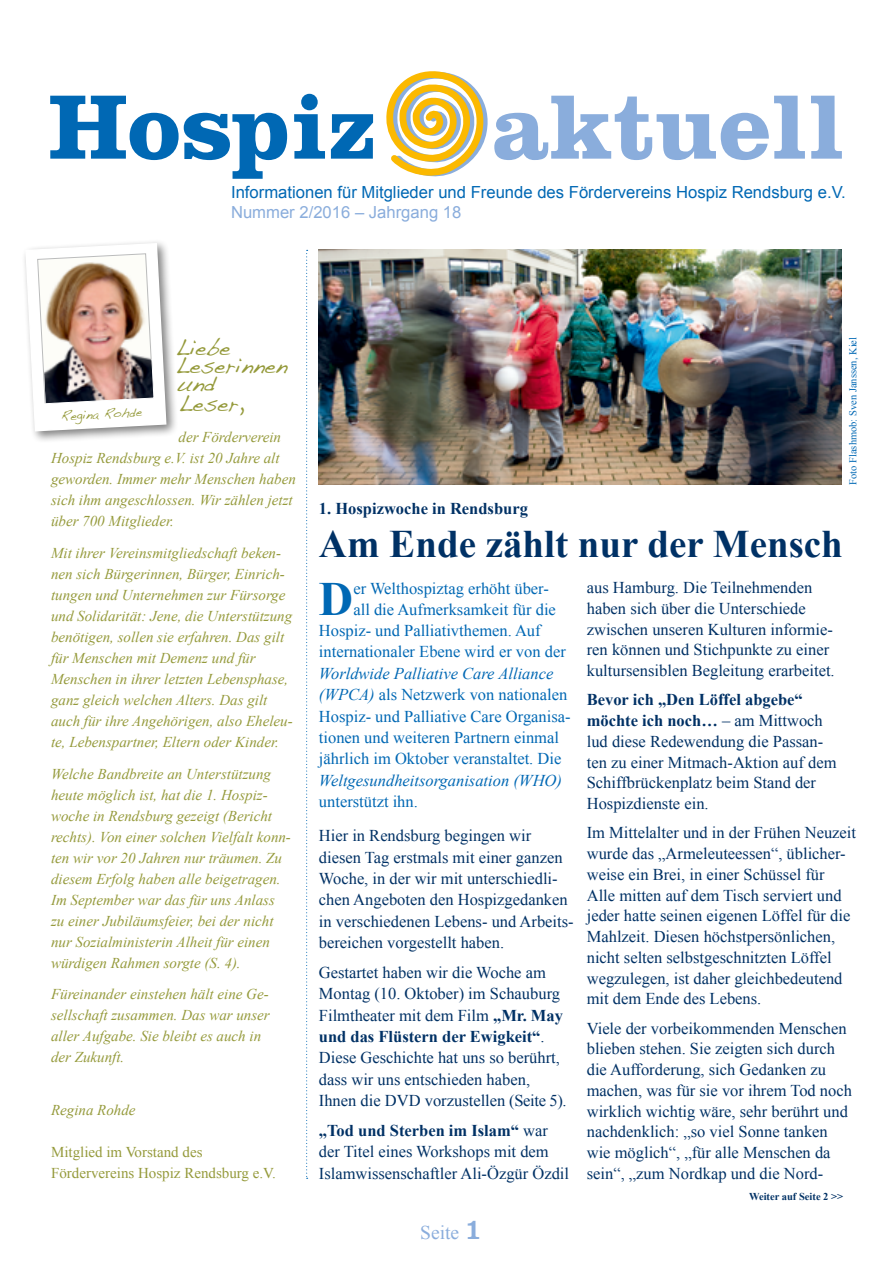
<style>
.page{position:relative;width:893px;height:1263px;background:#fff}
.page>*{position:absolute;margin:0;border:0;box-sizing:border-box;transform-origin:0 0}
.t1{font:700 47.7px "Times New Roman";color:#0068b4}
.t2{font:700 39px "Times New Roman";color:#003165}
.t3{font:22.5px/18px "Handwriting Dakota";color:#959a3b}
.t4{font:19.5px "Times New Roman";color:#8aaddc}
.t5{font:16.65px "Arial";color:#0068b4}
.t6{font:16.65px "Arial";color:#8aaddc}
.t7{font:16.5px/20.7px "Times New Roman";color:#003165}
.t8{font:16.5px/21.3px "Times New Roman";color:#0068b4}
.t9{font:italic 16.5px "Times New Roman";color:#0068b4}
.t10{font:700 16.5px "Times New Roman";color:#003165}
.t11{font:italic 15px/21px "Times New Roman";color:#959a3b}
.t12{font:15px/21px "Times New Roman";color:#959a3b}
.t13{font:12.75px "Handwriting Dakota";color:#959a3b}
.t14{font:10.5px "Times New Roman";color:#0068b4}
.t15{font:700 10.5px "Times New Roman";color:#003165}
.s1{font-style:italic}
.s2{font-weight:700}
.s3{font-family:"Clarendon LT";font-size:30px}
</style>
<div class="page">
<svg style="left:494px;top:96px;width:348px;height:64px"></svg>
<svg style="left:50px;top:94px;width:323px;height:85px"></svg>
<div style="left:22px;top:239px;width:157px;height:204px;background:#000;opacity:.5"></div>
<svg style="left:386px;top:71px;width:102px;height:106px"></svg>
<img style="left:319px;top:250px;width:523px;height:235px">
<svg style="left:306px;top:250px;width:2px;height:929px"></svg>
<img style="left:25px;top:242px;width:142px;height:190px">
<p class="t5" style="left:231px;top:181px;width:616px">Informationen für Mitglieder und Freunde des Fördervereins Hospiz Rendsburg e.V.</p>
<p class="t6" style="left:231px;top:201px;width:232px">Nummer 2/2016 – Jahrgang 18</p>
<h3 class="t3" style="left:176px;top:338px;width:113px">Liebe<br>Leserinnen und</h3>
<h3 class="t3" style="left:179px;top:394px;width:67px">Leser,</h3>
<p class="t11" style="left:51px;top:427px;width:246px;text-indent:128px">der Förderverein<br>Hospiz Rendsburg e.V. ist 20 Jahre alt geworden. Immer mehr Menschen haben sich ihm angeschlossen. Wir zählen jetzt über 700 Mitglieder.</p>
<p class="t11" style="left:51px;top:542px;width:243px">Mit ihrer Vereinsmitgliedschaft beken&shy;nen sich Bürgerinnen, Bürger, Einrich&shy;tungen und Unternehmen zur Fürsorge und Solidarität: Jene, die Unterstützung benötigen, sollen sie erfahren. Das gilt für Menschen mit Demenz und für Menschen in ihrer letzten Lebensphase, ganz gleich welchen Alters. Das gilt auch für ihre Angehörigen, also Eheleu&shy;te, Lebenspartner, Eltern oder Kinder.</p>
<p class="t11" style="left:51px;top:763px;width:241px">Welche Bandbreite an Unterstützung heute möglich ist, hat die 1. Hospiz&shy;woche in Rendsburg gezeigt (Bericht rechts). Von einer solchen Vielfalt konn&shy;ten wir vor 20 Jahren nur träumen. Zu diesem Erfolg haben alle beigetragen.<br>Im September war das für uns Anlass zu einer Jubiläumsfeier, bei der nicht nur Sozialministerin Alheit für einen würdigen Rahmen sorgte (S. 4).</p>
<p class="t11" style="left:51px;top:983px;width:220px">Füreinander einstehen hält eine Ge&shy;sellschaft zusammen. Das war unser aller Aufgabe. Sie bleibt es auch in der Zukunft.</p>
<p class="t11" style="left:51px;top:1099px;width:86px">Regina Rohde</p>
<p class="t12" style="left:51px;top:1141px;width:226px">Mitglied im Vorstand des<br>Fördervereins Hospiz Rendsburg e.V.</p>
<p class="t13" style="left:61px;top:408px;width:83px;rotate:-3deg">Regina Rohde</p>
<p class="t10" style="left:319px;top:497px;width:211px">1. Hospizwoche in Rendsburg</p>
<p class="t14" style="left:846px;top:485px;width:149px;rotate:-90deg">Foto Flashmob: Sven Janssen, Kiel</p>
<h2 class="t2" style="left:319px;top:517px;width:526px">Am Ende zählt nur der Mensch</h2>
<h1 class="t1" style="left:319px;top:566px;width:36px">D</h1>
<p class="t8" style="left:353px;top:577px;width:197px">er Welthospiztag erhöht über-</p>
<p class="t8" style="left:353px;top:598px;width:204px">all die Aufmerksamkeit für die</p>
<p class="t8" style="left:319px;top:620px;width:223px">Hospiz- und Palliativthemen. Auf</p>
<p class="t8" style="left:319px;top:641px;width:248px">internationaler Ebene wird er von der</p>
<p class="t8" style="left:319px;top:662px;width:253px"><span class="s1">Worldwide Palliative Care Alliance (WPCA)</span> als Netzwerk von nationalen Hospiz- und Palliative Care Organisa&shy;tionen und weiteren Partnern einmal jährlich im Oktober veranstaltet. Die</p>
<p class="t9" style="left:319px;top:769px;width:245px">Weltgesundheitsorganisation (WHO)</p>
<p class="t8" style="left:319px;top:790px;width:100px">unterstützt ihn.</p>
<p class="t7" style="left:319px;top:825px;width:256px;line-height:21.3px">Hier in Rendsburg begingen wir diesen Tag erstmals mit einer ganzen Woche, in der wir mit unterschiedli&shy;chen Angeboten den Hospizgedanken in verschiedenen Lebens- und Arbeits&shy;bereichen vorgestellt haben.</p>
<p class="t7" style="left:319px;top:961px;width:249px;line-height:21.3px">Gestartet haben wir die Woche am Montag (10. Oktober) im Schauburg Filmtheater mit dem Film <span class="s2">„Mr. May und das Flüstern der Ewigkeit“</span>.<br>Diese Geschichte hat uns so berührt, dass wir uns entschieden haben, Ihnen die DVD vorzustellen (Seite 5).</p>
<p class="t7" style="left:319px;top:1119px;width:252px;line-height:21.3px"><span class="s2">„Tod und Sterben im Islam“</span> war der Titel eines Workshops mit dem<br>Islamwissenschaftler Ali-Özgür Özdil</p>
<p class="t4" style="left:420px;top:1219px;width:64px">Seite <span class="s3">1</span></p>
<p class="t7" style="left:587px;top:577px;width:249px">aus Hamburg. Die Teilnehmenden haben sich über die Unterschiede zwischen unseren Kulturen informie&shy;ren können und Stichpunkte zu einer kultursensiblen Begleitung erarbeitet.</p>
<p class="t7" style="left:587px;top:689px;width:251px"><span class="s2">Bevor ich „Den Löffel abgebe“ möchte ich noch…</span> – am Mittwoch lud diese Redewendung die Passan&shy;ten zu einer Mitmach-Aktion auf dem<br>Schiffbrückenplatz beim Stand der<br>Hospizdienste ein.</p>
<p class="t7" style="left:587px;top:822px;width:271px">Im Mittelalter und in der Frühen Neuzeit wurde das „Armeleuteessen“, üblicher&shy;weise ein Brei, in einer Schüssel für Alle mitten auf dem Tisch serviert und jeder hatte seinen eigenen Löffel für die Mahlzeit. Diesen höchstpersönlichen, nicht selten selbstgeschnitzten Löffel wegzulegen, ist daher gleichbedeutend mit dem Ende des Lebens.</p>
<p class="t7" style="left:587px;top:1017px;width:267px">Viele der vorbeikommenden Menschen blieben stehen. Sie zeigten sich durch die Aufforderung, sich Gedanken zu machen, was für sie vor ihrem Tod noch wirklich wichtig wäre, sehr berührt und nachdenklich: „so viel Sonne tanken wie möglich“, „für alle Menschen da sein“, „zum Nordkap und die Nord-</p>
<p class="t15" style="left:749px;top:1189px;width:96px">Weiter auf Seite 2 &gt;&gt;</p>
</div>
